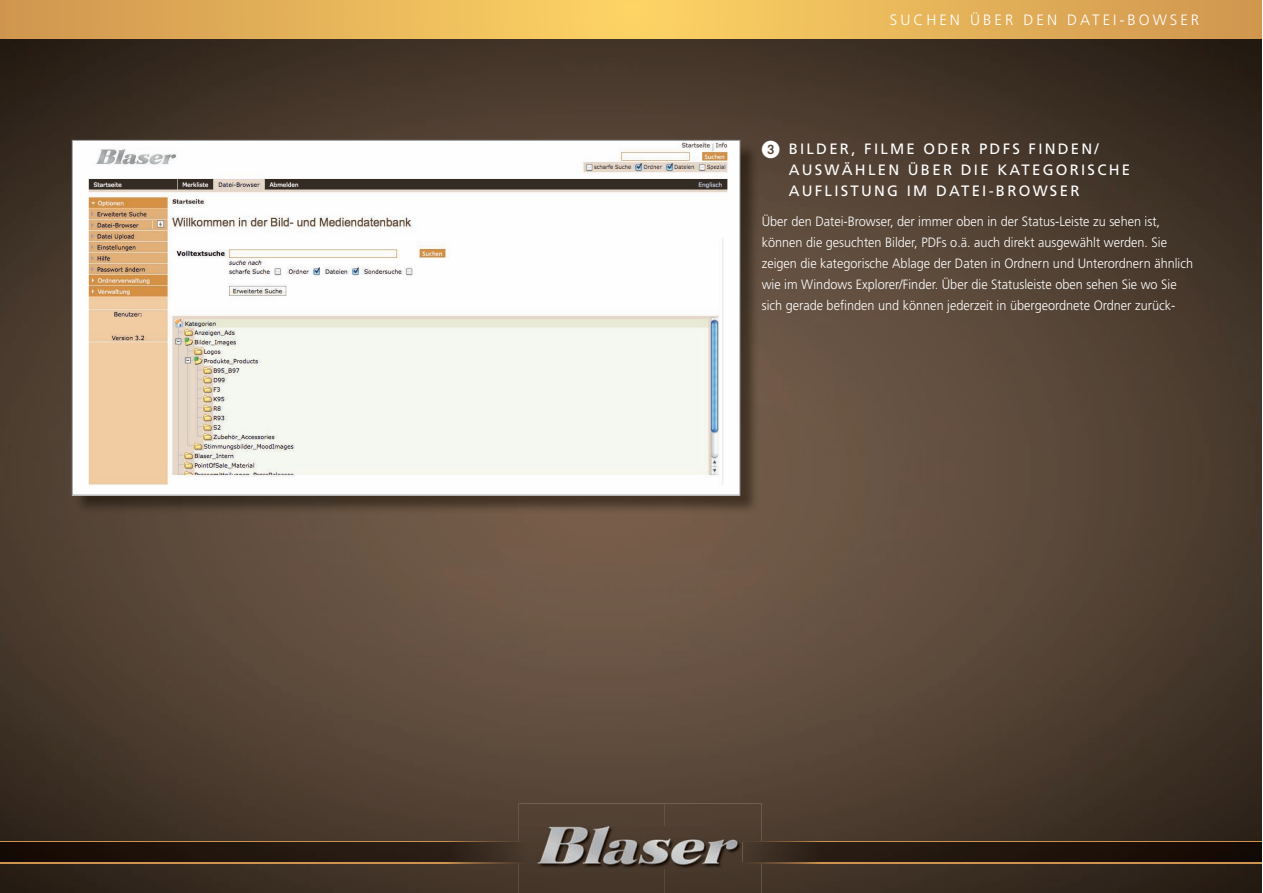
<style>
.page{position:relative;width:1263px;height:893px;background:#fff}
.page>*{position:absolute;margin:0;border:0;box-sizing:border-box;transform-origin:0 0}
.t1{font:15px/21px "Frutiger";letter-spacing:.15em;color:#fff}
.t2{font:300 15px "Frutiger";letter-spacing:.2em;color:#fff}
.t3{font:300 13.5px/21px "Frutiger";color:#fff;scale:.94 1}
</style>
<div class="page">
<img style="left:0;top:38px;width:1262px;height:855px">
<img style="left:762px;top:843px;width:500px;height:19px">
<img style="left:0;top:843px;width:519px;height:19px">
<img style="left:519px;top:804px;width:243px;height:89px">
<img style="left:537px;top:826px;width:205px;height:42px">
<img style="left:762px;top:841px;width:500px;height:2px">
<svg style="left:743px;top:841px;width:19px;height:2px"></svg>
<img style="left:762px;top:862px;width:500px;height:1px">
<svg style="left:743px;top:862px;width:19px;height:1px"></svg>
<img style="left:0;top:862px;width:519px;height:1px">
<img style="left:0;top:841px;width:519px;height:2px">
<svg style="left:519px;top:841px;width:9px;height:2px"></svg>
<svg style="left:0;top:0;width:1262px;height:38px;background:#e6b359"></svg>
<img style="left:74px;top:142px;width:685px;height:373px">
<img style="left:74px;top:142px;width:664px;height:351px">
<svg style="left:762px;top:141px;width:17px;height:17px"></svg>
<p class="t2" style="left:890px;top:11px;width:311px">SUCHEN ÜBER DEN DATEI-BOWSER</p>
<p class="t1" style="left:789px;top:138px;width:343px">BILDER, FILME ODER PDFS FINDEN/<br>AUSWÄHLEN ÜBER DIE KATEGORISCHE<br>AUFLISTUNG IM DATEI-BROWSER</p>
<p class="t3" style="left:762px;top:210px;width:460px">Über den Datei-Browser, der immer oben in der Status-Leiste zu sehen ist, können die gesuchten Bilder, PDFs o.ä. auch direkt ausgewählt werden. Sie zeigen die kategorische Ablage der Daten in Ordnern und Unterordnern ähnlich wie im Windows Explorer/Finder. Über die Statusleiste oben sehen Sie wo Sie sich gerade befinden und können jederzeit in übergeordnete Ordner zurück-</p>
</div>
